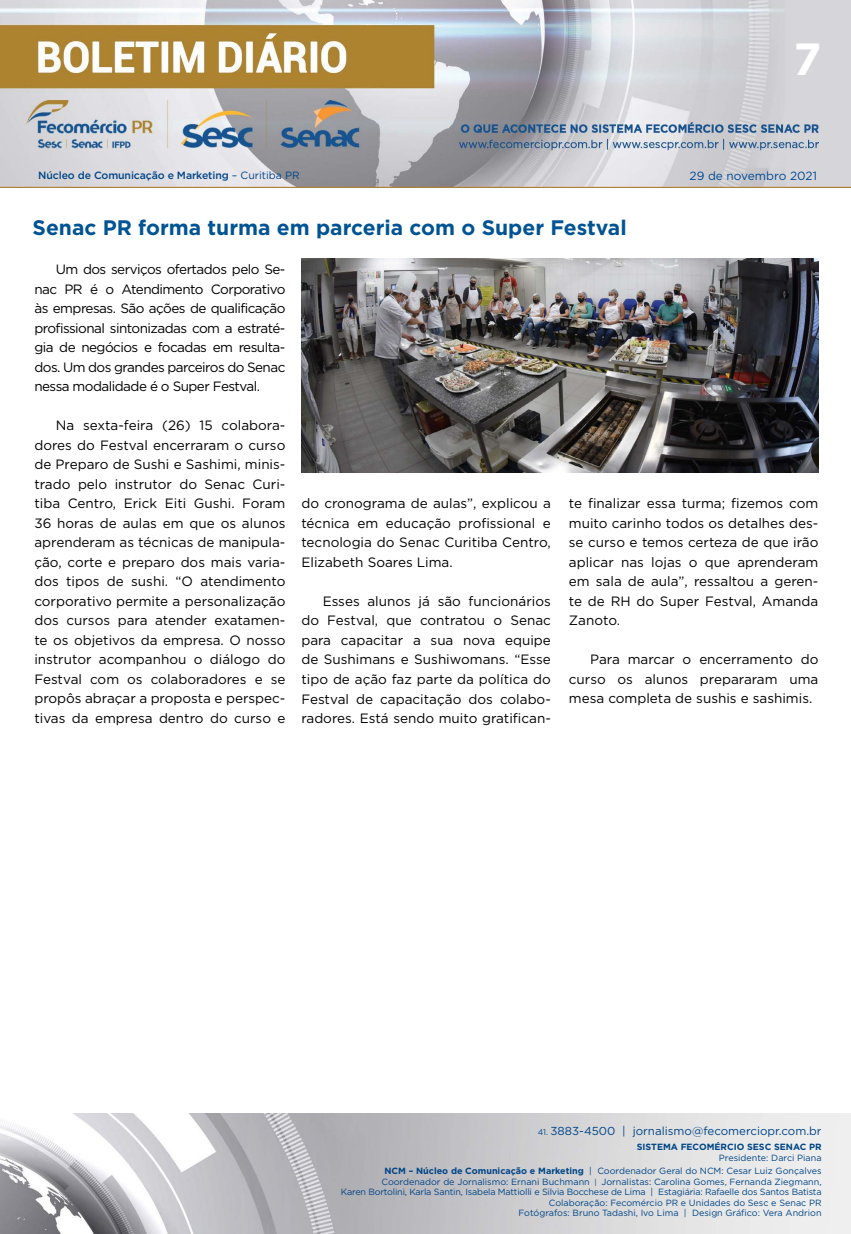
<style>
.page{position:relative;width:851px;height:1234px;background:#fff}
.page>*{position:absolute;margin:0;border:0;box-sizing:border-box;transform-origin:0 0}
.t1{font:700 45px "Gotham";color:#fff}
.t2{font:700 21px "Gotham";color:#005493}
.t3{font:13.5px/19.5px "Gotham";color:#000;text-align:justify}
.t4{font:11.85px "Gotham";color:#004a93}
.t5{font:11.55px "Gotham";color:#004587}
.t6{font:500 10.5px "Gotham";letter-spacing:-.01em;color:#004587}
.t7{font:9px/10.5px "Gotham";color:#004587;text-align:right}
.t8{font:700 9px "Gotham";color:#004587}
.s1{font-weight:400}
.s2{font-size:8.25px}
.s3{font-weight:700}
.s4{font-size:7.65px}
</style>
<div class="page">
<img style="left:0;top:0;width:850px;height:188px">
<img style="left:0;top:1113px;width:850px;height:120px">
<img style="left:301px;top:258px;width:517px;height:215px">
<h1 class="t1" style="left:793px;top:29px;width:29px">7</h1>
<p class="t6" style="left:38px;top:168px;width:263px">Núcleo de Comunicação e Marketing <span class="s1">– Curitiba PR</span></p>
<p class="t4" style="left:689px;top:168px;width:129px">29 de novembro 2021</p>
<h2 class="t2" style="left:33px;top:214px;width:595px">Senac PR forma turma em parceria com o Super Festval</h2>
<p class="t3" style="left:34px;top:259px;width:252px;text-indent:21px">Um dos serviços ofertados pelo Se&shy;nac PR é o Atendimento Corporativo às empresas. São ações de qualificação profissional sintonizadas com a estraté&shy;gia de negócios e focadas em resulta&shy;dos. Um dos grandes parceiros do Senac nessa modalidade é o Super Festval.</p>
<p class="t3" style="left:34px;top:415px;width:252px;text-indent:21px">Na sexta-feira (26) 15 colabora&shy;dores do Festval encerraram o curso de Preparo de Sushi e Sashimi, minis&shy;trado pelo instrutor do Senac Curi&shy;tiba Centro, Erick Eiti Gushi. Foram 36 horas de aulas em que os alunos aprenderam as técnicas de manipula&shy;ção, corte e preparo dos mais varia&shy;dos tipos de sushi. “O atendimento corporativo permite a personalização dos cursos para atender exatamen&shy;te os objetivos da empresa. O nosso instrutor acompanhou o diálogo do Festval com os colaboradores e se propôs abraçar a proposta e perspec&shy;tivas da empresa dentro do curso e</p>
<p class="t3" style="left:301px;top:493px;width:251px">do cronograma de aulas”, explicou a técnica em educação profissional e tecnologia do Senac Curitiba Centro, Elizabeth Soares Lima.</p>
<p class="t3" style="left:301px;top:591px;width:251px;text-indent:21px">Esses alunos já são funcionários do Festval, que contratou o Senac para capacitar a sua nova equipe de Sushimans e Sushiwomans. “Esse tipo de ação faz parte da política do Festval de capacitação dos colabo&shy;radores. Está sendo muito gratifican-</p>
<p class="t3" style="left:568px;top:493px;width:251px">te finalizar essa turma; fizemos com muito carinho todos os detalhes des&shy;se curso e temos certeza de que irão aplicar nas lojas o que aprenderam em sala de aula”, ressaltou a geren&shy;te de RH do Super Festval, Amanda Zanoto.</p>
<p class="t3" style="left:568px;top:649px;width:251px;text-indent:21px">Para marcar o encerramento do curso os alunos prepararam uma mesa completa de sushis e sashimis.</p>
<p class="t5" style="left:537px;top:1123px;width:285px"><span class="s2">41.</span> 3883-4500 | jornalismo@fecomerciopr.com.br</p>
<p class="t8" style="left:636px;top:1140px;width:186px">SISTEMA FECOMÉRCIO SESC SENAC PR</p>
<p class="t7" style="left:384px;top:1150px;width:438px;line-height:13.5px">Presidente: Darci Piana<br><span class="s3">NCM – Núcleo de Comunicação e Marketing</span> | Coordenador Geral do NCM: Cesar Luiz Gonçalves</p>
<p class="t7" style="left:341px;top:1175px;width:482px">Coordenador de Jornalismo: Ernani Buchmann <span class="s4">|</span> Jornalistas: Carolina Gomes, Fernanda Ziegmann,<br>Karen Bortolini, Karla Santin, Isabela Mattiolli e Silvia Bocchese de Lima | Estagiária: Rafaelle dos Santos Batista Colaboração: Fecomércio PR e Unidades do Sesc e Senac PR<br>Fotógrafos: Bruno Tadashi, Ivo Lima | Design Gráfico: Vera Andrion</p>
</div>
